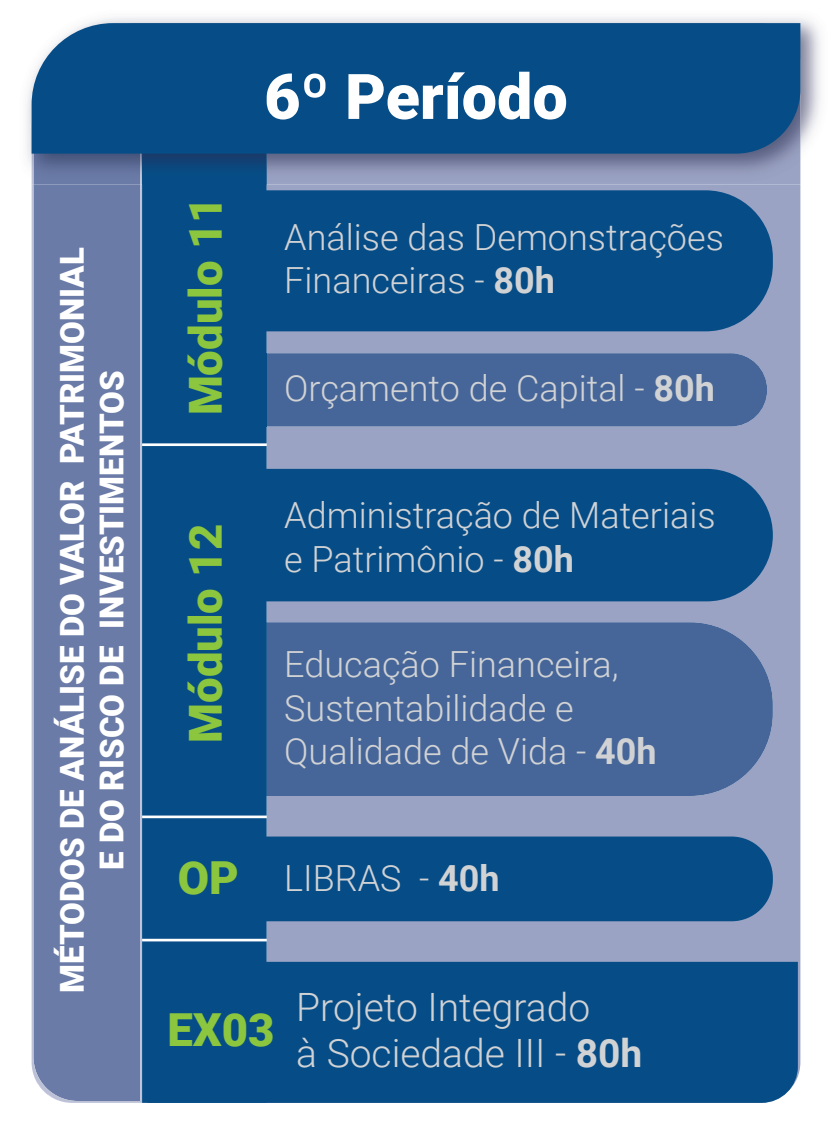
<style>
.page{position:relative;width:832px;height:1126px;background:#fff}
.page>*{position:absolute;margin:0;border:0;box-sizing:border-box;transform-origin:0 0}
.t1{font:900 63px "Roboto";color:#fff}
.t2{font:900 45.6px "Roboto";color:#8bc63e}
.t3{font:300 39px/46.8px "Roboto";color:#d1d2d4}
.t4{font:300 36px/43.2px "Roboto";color:#d1d2d4}
.t5{font:900 33px/39.6px "Roboto";color:#fff;text-align:center}
.s1{font-weight:700}
</style>
<div class="page">
<div style="left:267px;top:185px;width:533px;height:891px;background:#9aa3c4"></div>
<div style="left:32px;top:185px;width:110px;height:917px;background:#6b7ba7"></div>
<div style="left:142px;top:185px;width:125px;height:917px;background:#064d87"></div>
<div style="left:147px;top:190px;width:626px;height:141px;background:#064d87;border-radius:67px"></div>
<img style="left:26px;top:17px;width:795px;height:168px">
<img style="left:267px;top:154px;width:533px;height:31px">
<img style="left:30px;top:121px;width:2px;height:64px">
<img style="left:32px;top:154px;width:110px;height:31px">
<img style="left:142px;top:154px;width:125px;height:31px">
<div style="left:32px;top:23px;width:768px;height:131px;background:#064d87"></div>
<div style="left:147px;top:469px;width:626px;height:132px;background:#064d87"></div>
<div style="left:267px;top:622px;width:506px;height:174px;background:#466699"></div>
<div style="left:147px;top:622px;width:120px;height:174px;background:#064d87"></div>
<div style="left:267px;top:353px;width:500px;height:73px;background:#466699"></div>
<div style="left:147px;top:353px;width:120px;height:73px;background:#064d87"></div>
<div style="left:249px;top:836px;width:524px;height:85px;background:#064d87"></div>
<div style="left:147px;top:961px;width:651px;height:141px;background:#064d87"></div>
<hr style="left:142px;top:443px;width:125px;height:3px;background:#fff">
<hr style="left:142px;top:938px;width:125px;height:3px;background:#fff">
<hr style="left:142px;top:815px;width:125px;height:3px;background:#fff">
<p class="t5" style="left:51px;top:992px;width:747px;rotate:-90deg">MÉTODOS DE ANÁLISE DO VALOR PATRIMONIAL<br>E DO RISCO DE INVESTIMENTOS</p>
<p class="t2" style="left:174px;top:415px;width:220px;rotate:-90deg">Módulo 11</p>
<p class="t2" style="left:174px;top:742px;width:220px;rotate:-90deg">Módulo 12</p>
<h1 class="t1" style="left:264px;top:52px;width:305px">6º Período</h1>
<p class="t4" style="left:284px;top:214px;width:441px">Análise das Demonstrações<br>Financeiras - <span class="s1">80h</span></p>
<p class="t4" style="left:284px;top:365px;width:432px">Orçamento de Capital - <span class="s1">80h</span></p>
<p class="t4" style="left:284px;top:492px;width:433px">Administração de Materiais e Patrimônio - <span class="s1">80h</span></p>
<p class="t4" style="left:284px;top:641px;width:374px">Educação Financeira,<br>Sustentabilidade e<br>Qualidade de Vida - <span class="s1">40h</span></p>
<p class="t2" style="left:178px;top:846px;width:63px">OP</p>
<p class="t4" style="left:284px;top:855px;width:217px">LIBRAS - <span class="s1">40h</span></p>
<p class="t2" style="left:167px;top:997px;width:109px">EX03</p>
<p class="t3" style="left:296px;top:981px;width:348px">Projeto Integrado<br>à Sociedade III - <span class="s1">80h</span></p>
</div>
